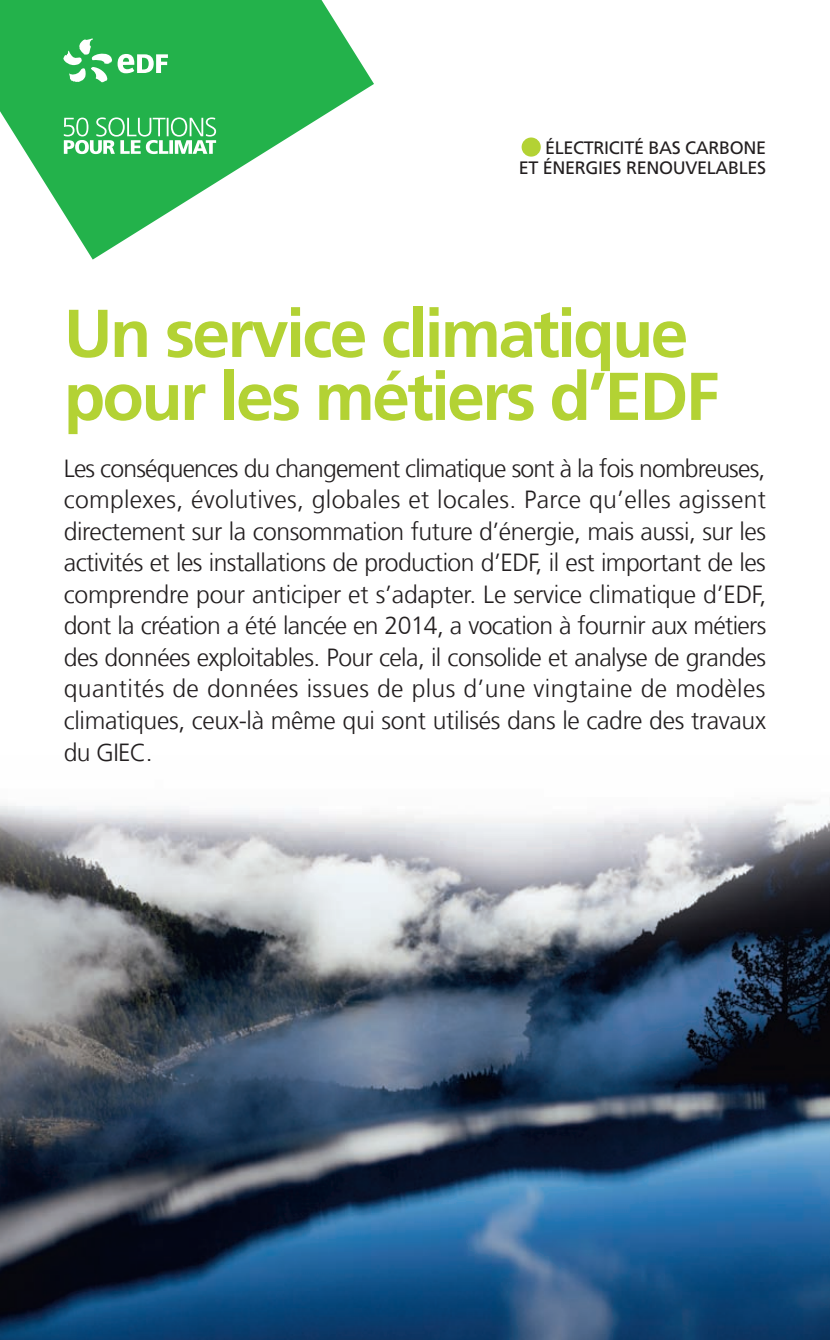
<style>
.page{position:relative;width:830px;height:1340px;background:#fff}
.page>*{position:absolute;margin:0;border:0;box-sizing:border-box;transform-origin:0 0}
.t1{font:700 67.5px/63px "Frutiger LT Com";letter-spacing:-.04em;color:#b3d234}
.t2{font:300 24.75px/31.5px "Frutiger LT Com";letter-spacing:-.015em;color:#231f20;text-align:justify}
.t3{font:18px/20.2px "Frutiger LT Com";letter-spacing:-.02em;color:#231f20;text-align:right}
</style>
<div class="page">
<svg style="left:0;top:0;width:374px;height:259px;fill:#23b24b"></svg>
<svg style="left:64px;top:38px;width:103px;height:44px"></svg>
<svg style="left:64px;top:117px;width:152px;height:39px"></svg>
<div style="left:521px;top:137px;width:19px;height:20px;background:#b3d234;border-radius:50%"></div>
<img style="left:0;top:800px;width:829px;height:539px">
<p class="t3" style="left:518px;top:139px;width:249px">ÉLECTRICITÉ BAS CARBONE<br>ET ÉNERGIES RENOUVELABLES</p>
<h1 class="t1" style="left:64px;top:308px;width:657px">Un service climatique pour les métiers d’EDF</h1>
<p class="t2" style="left:64px;top:455px;width:703px">Les conséquences du changement climatique sont à la fois nombreuses, complexes, évolutives, globales et locales. Parce qu’elles agissent directement sur la consommation future d’énergie, mais aussi, sur les activités et les installations de production d’EDF, il est important de les comprendre pour anticiper et s’adapter. Le service climatique d’EDF, dont la création a été lancée en 2014, a vocation à fournir aux métiers des données exploitables. Pour cela, il consolide et analyse de grandes quantités de données issues de plus d’une vingtaine de modèles climatiques, ceux-là même qui sont utilisés dans le cadre des travaux du GIEC.</p>
</div>
